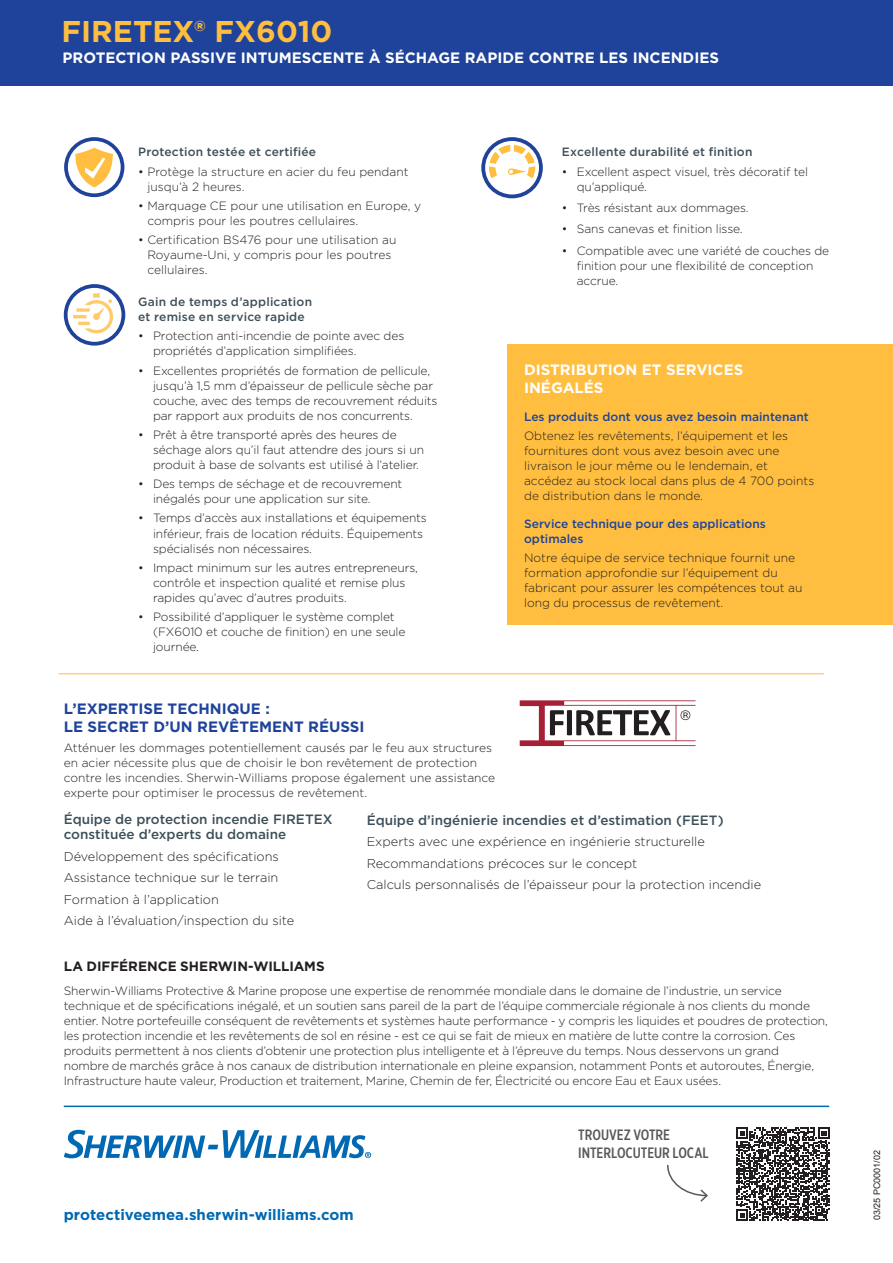
<style>
.page{position:relative;width:893px;height:1263px;background:#fff}
.page>*{position:absolute;margin:0;border:0;box-sizing:border-box;transform-origin:0 0}
.t1{font:700 30px "Gotham";color:#ffbe3f}
.t2{font:700 15px/18px "Gotham";color:#fff}
.Product_Description{font:700 15px/18px "Gotham";color:#1f439b}
.para_intro_text{font:700 15px "Gotham";color:#0168b3}
.t3{font:500 15px/18px "Gotham X Narrow";color:#57585a}
.Paragraph_Header{font:500 13.5px/15px "Gotham";color:#3d4f59}
.t4{font:700 13.5px "Gotham";color:#231f20}
.Paragraph_Intro_Text{font:300 12.75px "Gotham";color:#231f20}
.Paragraph_Intro_Text-2{font:300 12px/15px "Gotham";letter-spacing:-.01em;color:#231f20}
.body_copy{font:300 12px/15px "Gotham";color:#231f20}
.Paragraph_Header-2{font:500 12px/15px "Gotham";letter-spacing:.015em;color:#3d4f59}
.Paragraph_Header-3{font:500 12px/15px "Gotham";color:#1f439b}
.para_intro_text-2{font:9px "Arial";color:#231f20}
</style>
<div class="page">
<div style="left:0;top:0;width:893px;height:85px;background:#1f439b"></div>
<svg style="left:481px;top:137px;width:62px;height:61px"></svg>
<svg style="left:64px;top:284px;width:61px;height:62px"></svg>
<svg style="left:64px;top:137px;width:60px;height:60px"></svg>
<div style="left:507px;top:344px;width:386px;height:280px;background:#ffbe3f"></div>
<hr style="left:58px;top:673px;width:766px;height:1px;background:#ffbe3f">
<svg style="left:520px;top:700px;width:176px;height:46px"></svg>
<hr style="left:64px;top:1105px;width:765px;height:2px;background:#0168b3">
<svg style="left:64px;top:1130px;width:307px;height:28px"></svg>
<svg style="left:736px;top:1128px;width:94px;height:93px"></svg>
<svg style="left:667px;top:1164px;width:41px;height:38px"></svg>
<p class="t1" style="left:61px;top:12px;width:272px">FIRETEX® FX6010</p>
<p class="t2" style="left:63px;top:49px;width:658px">PROTECTION PASSIVE INTUMESCENTE À SÉCHAGE RAPIDE CONTRE LES INCENDIES</p>
<p class="Paragraph_Header-2" style="left:138px;top:145px;width:180px">Protection testée et certifiée</p>
<p class="body_copy" style="left:147px;top:164px;width:263px;text-indent:-9px">• Protège la structure en acier du feu pendant jusqu’à 2 heures.</p>
<p class="body_copy" style="left:147px;top:198px;width:275px;text-indent:-9px">• Marquage CE pour une utilisation en Europe, y compris pour les poutres cellulaires.</p>
<p class="body_copy" style="left:147px;top:232px;width:250px;text-indent:-9px">• Certification BS476 pour une utilisation au<br>Royaume-Uni, y compris pour les poutres cellulaires.</p>
<p class="Paragraph_Header-2" style="left:138px;top:294px;width:175px">Gain de temps d’application et remise en service rapide</p>
<p class="Paragraph_Intro_Text-2" style="left:153px;top:328px;width:253px;text-indent:-15px">• Protection anti-incendie de pointe avec des propriétés d’application simplifiées.</p>
<p class="Paragraph_Intro_Text-2" style="left:153px;top:363px;width:286px;text-indent:-15px">• Excellentes propriétés de formation de pellicule, jusqu’à 1,5 mm d’épaisseur de pellicule sèche par couche, avec des temps de recouvrement réduits par rapport aux produits de nos concurrents.</p>
<p class="Paragraph_Intro_Text-2" style="left:153px;top:427px;width:272px;text-indent:-15px">• Prêt à être transporté après des heures de séchage alors qu’il faut attendre des jours si un produit à base de solvants est utilisé à l’atelier.</p>
<p class="Paragraph_Intro_Text-2" style="left:153px;top:476px;width:251px;text-indent:-15px">• Des temps de séchage et de recouvrement inégalés pour une application sur site.</p>
<p class="Paragraph_Intro_Text-2" style="left:153px;top:510px;width:275px;text-indent:-15px">• Temps d’accès aux installations et équipements inférieur, frais de location réduits. Équipements spécialisés non nécessaires.</p>
<p class="Paragraph_Intro_Text-2" style="left:153px;top:560px;width:266px;text-indent:-15px">• Impact minimum sur les autres entrepreneurs, contrôle et inspection qualité et remise plus rapides qu’avec d’autres produits.</p>
<p class="Paragraph_Intro_Text-2" style="left:153px;top:609px;width:254px;text-indent:-15px">• Possibilité d’appliquer le système complet (FX6010 et couche de finition) en une seule journée.</p>
<p class="Product_Description" style="left:64px;top:700px;width:302px">L’EXPERTISE TECHNIQUE :<br>LE SECRET D’UN REVÊTEMENT RÉUSSI</p>
<p class="Paragraph_Intro_Text-2" style="left:64px;top:739px;width:433px">Atténuer les dommages potentiellement causés par le feu aux structures en acier nécessite plus que de choisir le bon revêtement de protection contre les incendies. Sherwin-Williams propose également une assistance experte pour optimiser le processus de revêtement.</p>
<p class="Paragraph_Header-2" style="left:562px;top:145px;width:192px">Excellente durabilité et finition</p>
<p class="Paragraph_Intro_Text-2" style="left:577px;top:164px;width:233px;text-indent:-15px">• Excellent aspect visuel, très décoratif tel qu’appliqué.</p>
<p class="Paragraph_Intro_Text-2" style="left:562px;top:200px;width:188px">• Très résistant aux dommages.</p>
<p class="Paragraph_Intro_Text-2" style="left:562px;top:221px;width:182px">• Sans canevas et finition lisse.</p>
<p class="Paragraph_Intro_Text-2" style="left:577px;top:243px;width:254px;text-indent:-15px">• Compatible avec une variété de couches de finition pour une flexibilité de conception accrue.</p>
<p class="t2" style="left:524px;top:361px;width:221px">DISTRIBUTION ET SERVICES<br>INÉGALÉS</p>
<p class="Paragraph_Header-3" style="left:524px;top:409px;width:286px">Les produits dont vous avez besoin maintenant</p>
<p class="Paragraph_Intro_Text-2" style="left:524px;top:428px;width:292px">Obtenez les revêtements, l’équipement et les fournitures dont vous avez besoin avec une livraison le jour même ou le lendemain, et accédez au stock local dans plus de 4 700 points de distribution dans le monde.</p>
<p class="Paragraph_Header-3" style="left:524px;top:516px;width:243px">Service technique pour des applications optimales</p>
<p class="Paragraph_Intro_Text-2" style="left:524px;top:550px;width:280px">Notre équipe de service technique fournit une formation approfondie sur l’équipement du fabricant pour assurer les compétences tout au long du processus de revêtement.</p>
<p class="Paragraph_Header" style="left:64px;top:812px;width:270px">Équipe de protection incendie FIRETEX constituée d’experts du domaine</p>
<p class="Paragraph_Intro_Text" style="left:64px;top:848px;width:217px">Développement des spécifications</p>
<p class="Paragraph_Intro_Text" style="left:64px;top:870px;width:216px">Assistance technique sur le terrain</p>
<p class="Paragraph_Intro_Text" style="left:64px;top:891px;width:157px">Formation à l’application</p>
<p class="Paragraph_Intro_Text" style="left:64px;top:913px;width:232px">Aide à l’évaluation/inspection du site</p>
<p class="Paragraph_Header" style="left:367px;top:812px;width:358px">Équipe d’ingénierie incendies et d’estimation (FEET)</p>
<p class="Paragraph_Intro_Text" style="left:367px;top:833px;width:340px">Experts avec une expérience en ingénierie structurelle</p>
<p class="Paragraph_Intro_Text" style="left:367px;top:855px;width:272px">Recommandations précoces sur le concept</p>
<p class="Paragraph_Intro_Text" style="left:367px;top:876px;width:396px">Calculs personnalisés de l’épaisseur pour la protection incendie</p>
<p class="t4" style="left:64px;top:957px;width:262px">LA DIFFÉRENCE SHERWIN-WILLIAMS</p>
<p class="Paragraph_Intro_Text-2" style="left:64px;top:983px;width:766px">Sherwin-Williams Protective &amp; Marine propose une expertise de renommée mondiale dans le domaine de l’industrie, un service technique et de spécifications inégalé, et un soutien sans pareil de la part de l’équipe commerciale régionale à nos clients du monde entier. Notre portefeuille conséquent de revêtements et systèmes haute performance - y compris les liquides et poudres de protection, les protection incendie et les revêtements de sol en résine - est ce qui se fait de mieux en matière de lutte contre la corrosion. Ces produits permettent à nos clients d’obtenir une protection plus intelligente et à l’épreuve du temps. Nous desservons un grand<br>nombre de marchés grâce à nos canaux de distribution internationale en pleine expansion, notamment Ponts et autoroutes, Énergie, Infrastructure haute valeur, Production et traitement, Marine, Chemin de fer, Électricité ou encore Eau et Eaux usées.</p>
<p class="para_intro_text" style="left:64px;top:1205px;width:291px">protectiveemea.sherwin-williams.com</p>
<p class="t3" style="left:578px;top:1126px;width:132px">TROUVEZ VOTRE<br>INTERLOCUTEUR LOCAL</p>
<p class="para_intro_text-2" style="left:871px;top:1220px;width:72px;rotate:-90deg">03/25 PC0001/02</p>
</div>
